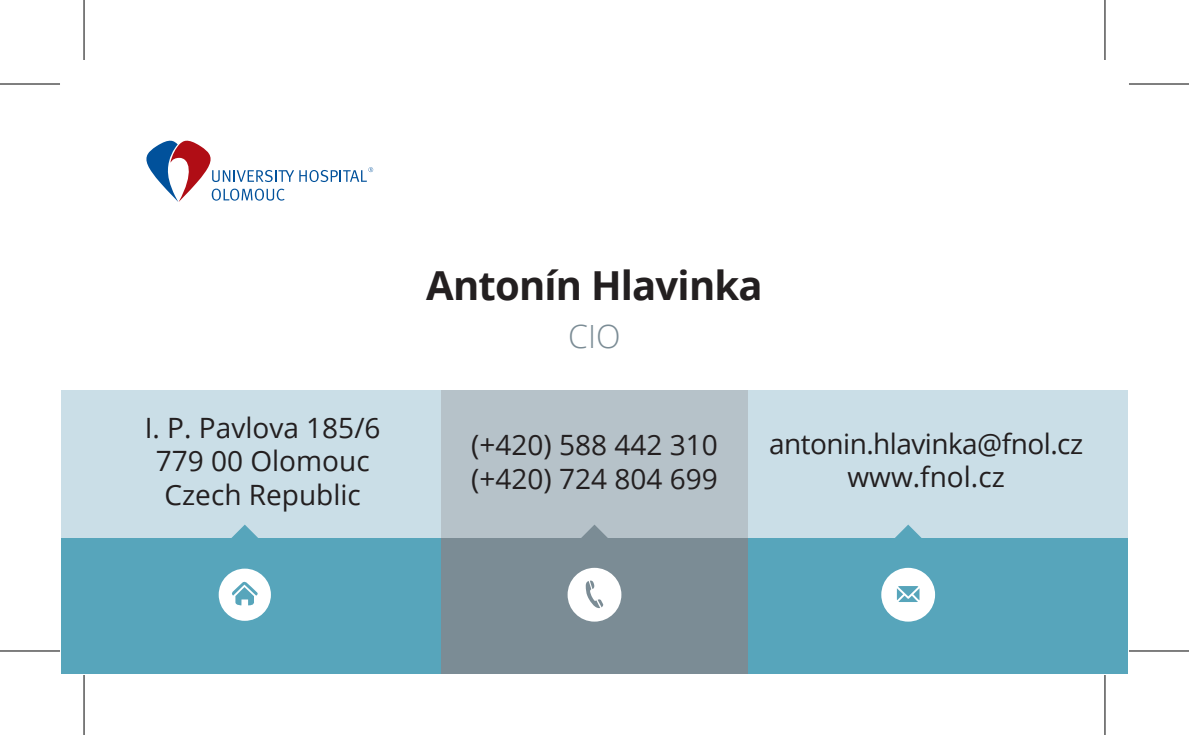
<style>
.page{position:relative;width:1189px;height:735px;background:#fff}
.page>*{position:absolute;margin:0;border:0;box-sizing:border-box;transform-origin:0 0}
.t1{font:700 40px "Open Sans";letter-spacing:-.02em;color:#231f20}
.t2{font:300 32px "Open Sans";color:#7b8c95}
.t3{font:28px "Open Sans";color:#231f20}
.t4{font:28px "Open Sans";letter-spacing:-.02em;color:#231f20}
</style>
<div class="page">
<div style="left:441px;top:390px;width:306px;height:148px;background:#b6c2c9"></div>
<div style="left:61px;top:390px;width:380px;height:148px;background:#cadee7"></div>
<div style="left:747px;top:390px;width:380px;height:148px;background:#cadee7"></div>
<div style="left:441px;top:538px;width:306px;height:136px;background:#7b8c95"></div>
<div style="left:747px;top:538px;width:380px;height:136px;background:#57a5bb"></div>
<svg style="left:231px;top:525px;width:27px;height:13px"></svg>
<svg style="left:895px;top:525px;width:26px;height:13px"></svg>
<svg style="left:581px;top:525px;width:27px;height:13px"></svg>
<svg style="left:567px;top:568px;width:54px;height:54px"></svg>
<svg style="left:881px;top:568px;width:54px;height:54px"></svg>
<div style="left:61px;top:538px;width:380px;height:136px;background:#57a5bb"></div>
<svg style="left:219px;top:569px;width:52px;height:52px"></svg>
<svg style="left:146px;top:140px;width:227px;height:62px"></svg>
<svg style="left:1105px;top:0;width:1px;height:60px"></svg>
<svg style="left:1105px;top:675px;width:1px;height:60px"></svg>
<hr style="left:0;top:83px;width:60px;height:2px;background:#000">
<hr style="left:1128px;top:83px;width:60px;height:2px;background:#000">
<hr style="left:0;top:650px;width:60px;height:2px;background:#000">
<hr style="left:1128px;top:650px;width:60px;height:2px;background:#000">
<hr style="left:83px;top:0;width:2px;height:60px;background:#000">
<hr style="left:83px;top:675px;width:2px;height:60px;background:#000">
<hr style="left:1104px;top:0;width:1px;height:60px;background:#000">
<hr style="left:1104px;top:675px;width:1px;height:60px;background:#000">
<p class="t3" style="left:145px;top:408px;width:237px">I. P. Pavlova 185/6</p>
<p class="t3" style="left:156px;top:442px;width:215px">779 00 Olomouc</p>
<p class="t3" style="left:164px;top:475px;width:198px">Czech Republic</p>
<p class="t1" style="left:426px;top:257px;width:338px">Antonín Hlavinka</p>
<p class="t2" style="left:568px;top:314px;width:54px">CIO</p>
<p class="t3" style="left:471px;top:426px;width:248px">(+420) 588 442 310</p>
<p class="t3" style="left:471px;top:459px;width:248px">(+420) 724 804 699</p>
<p class="t4" style="left:769px;top:424px;width:315px">antonin.hlavinka@fnol.cz</p>
<p class="t3" style="left:847px;top:458px;width:159px">www.fnol.cz</p>
</div>
